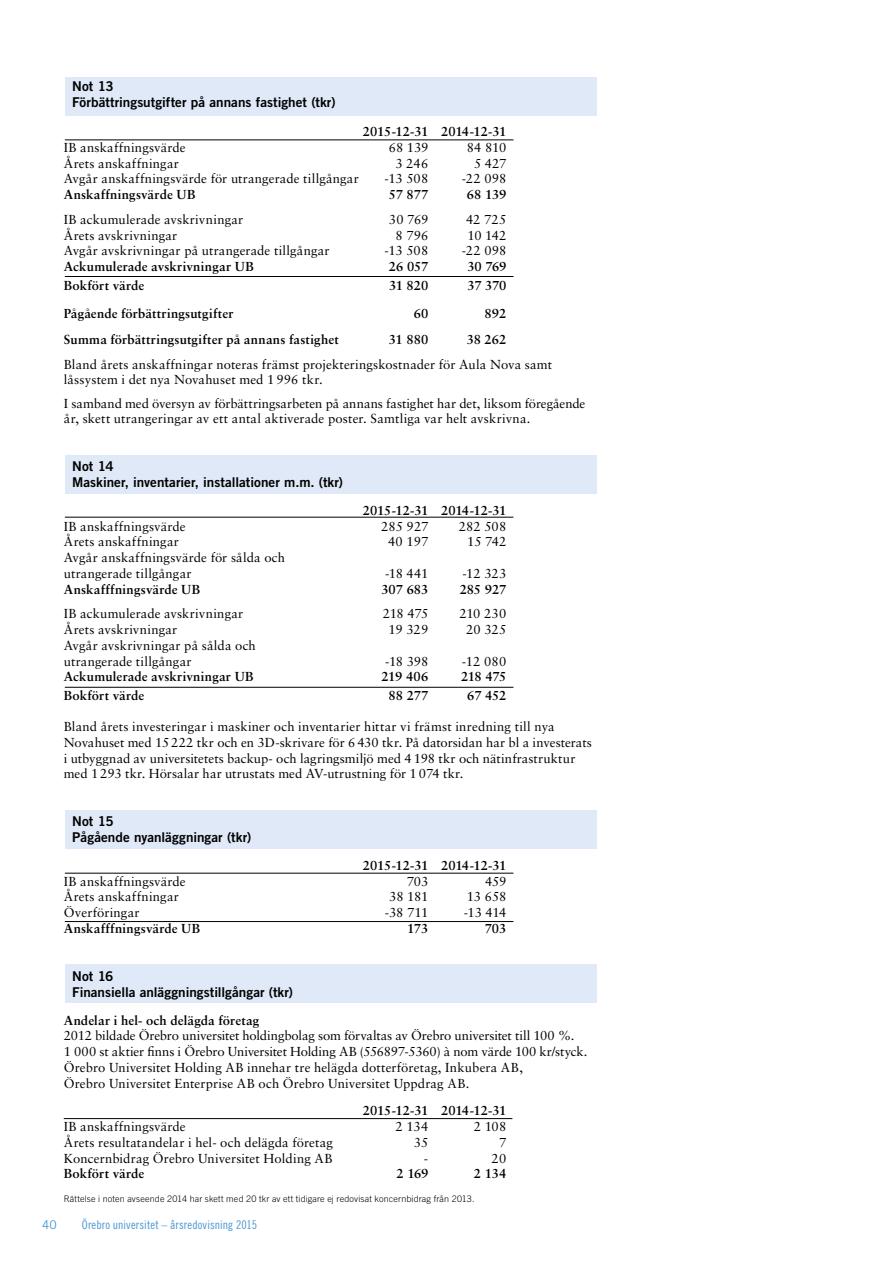
<style>
.page{position:relative;width:893px;height:1263px;background:#fff}
.page>*{position:absolute;margin:0;border:0;box-sizing:border-box;transform-origin:0 0}
.t1{font:13.5px/16.2px "Trade Gothic LT Std Bd 2";color:#000}
.t2{font:13.05px/15.8px "Sabon LT Std";letter-spacing:.005em;color:#000}
.t3{font:700 13.05px "Sabon LT Std";letter-spacing:.01em;color:#000}
.t4{font:700 13.05px "Sabon LT Std";letter-spacing:-.015em;color:#000}
.t5{font:12px "Trade Gothic LT Std Cn 18";letter-spacing:.01em;color:#4896d2}
.t6{font:12px "Trade Gothic LT Std";color:#4896d2}
.t7{font:300 9px "Trade Gothic LT Std";letter-spacing:.015em;color:#000}
</style>
<div class="page">
<hr style="left:65px;top:517px;width:448px;height:1px;background:#000">
<hr style="left:65px;top:687px;width:448px;height:1px;background:#000">
<hr style="left:65px;top:873px;width:448px;height:1px;background:#000">
<hr style="left:65px;top:921px;width:448px;height:1px;background:#000">
<div style="left:65px;top:455px;width:531px;height:39px;background:#e0e9f7"></div>
<div style="left:65px;top:810px;width:531px;height:39px;background:#e0e9f7"></div>
<div style="left:65px;top:964px;width:531px;height:39px;background:#e0e9f7"></div>
<hr style="left:65px;top:140px;width:448px;height:1px;background:#000">
<hr style="left:65px;top:276px;width:448px;height:1px;background:#000">
<div style="left:65px;top:77px;width:531px;height:39px;background:#e0e9f7"></div>
<hr style="left:64px;top:1118px;width:448px;height:1px;background:#000">
<p class="t1" style="left:72px;top:77px;width:265px">Not 13<br>Förbättringsutgifter på annans fastighet (tkr)</p>
<p class="t4" style="left:363px;top:123px;width:145px">2015-12-31 2014-12-31</p>
<p class="t2" style="left:64px;top:139px;width:123px">IB anskaffningsvärde</p>
<p class="t2" style="left:389px;top:139px;width:41px">68 139</p>
<p class="t2" style="left:467px;top:139px;width:41px">84 810</p>
<p class="t2" style="left:64px;top:155px;width:117px">Årets anskaffningar</p>
<p class="t2" style="left:395px;top:155px;width:34px">3 246</p>
<p class="t2" style="left:474px;top:155px;width:34px">5 427</p>
<p class="t2" style="left:64px;top:171px;width:297px">Avgår anskaffningsvärde för utrangerade tillgångar</p>
<p class="t2" style="left:384px;top:171px;width:45px">-13 508</p>
<p class="t2" style="left:462px;top:171px;width:46px">-22 098</p>
<p class="t3" style="left:64px;top:186px;width:133px">Anskaffningsvärde UB</p>
<p class="t3" style="left:389px;top:186px;width:41px">57 877</p>
<p class="t3" style="left:467px;top:186px;width:41px">68 139</p>
<p class="t2" style="left:64px;top:211px;width:181px">IB ackumulerade avskrivningar</p>
<p class="t2" style="left:389px;top:211px;width:41px">30 769</p>
<p class="t2" style="left:466px;top:211px;width:42px">42 725</p>
<p class="t2" style="left:64px;top:227px;width:115px">Årets avskrivningar</p>
<p class="t2" style="left:396px;top:227px;width:34px">8 796</p>
<p class="t2" style="left:467px;top:227px;width:40px">10 142</p>
<p class="t2" style="left:64px;top:243px;width:267px">Avgår avskrivningar på utrangerade tillgångar</p>
<p class="t2" style="left:384px;top:243px;width:45px">-13 508</p>
<p class="t2" style="left:462px;top:243px;width:46px">-22 098</p>
<p class="t3" style="left:64px;top:258px;width:192px">Ackumulerade avskrivningar UB</p>
<p class="t3" style="left:389px;top:258px;width:41px">26 057</p>
<p class="t3" style="left:467px;top:258px;width:41px">30 769</p>
<p class="t3" style="left:64px;top:277px;width:82px">Bokfört värde</p>
<p class="t3" style="left:389px;top:277px;width:41px">31 820</p>
<p class="t3" style="left:468px;top:277px;width:40px">37 370</p>
<p class="t3" style="left:64px;top:305px;width:171px">Pågående förbättringsutgifter</p>
<p class="t3" style="left:414px;top:305px;width:16px">60</p>
<p class="t3" style="left:485px;top:305px;width:23px">892</p>
<p class="t3" style="left:64px;top:331px;width:276px">Summa förbättringsutgifter på annans fastighet</p>
<p class="t3" style="left:389px;top:331px;width:41px">31 880</p>
<p class="t3" style="left:467px;top:331px;width:41px">38 262</p>
<p class="t2" style="left:64px;top:356px;width:490px">Bland årets anskaffningar noteras främst projekteringskostnader för Aula Nova samt låssystem i det nya Novahuset med 1 996 tkr.</p>
<p class="t2" style="left:64px;top:395px;width:523px">I samband med översyn av förbättringsarbeten på annans fastighet har det, liksom föregående år, skett utrangeringar av ett antal aktiverade poster. Samtliga var helt avskrivna.</p>
<p class="t1" style="left:72px;top:458px;width:272px">Not 14<br>Maskiner, inventarier, installationer m.m. (tkr)</p>
<p class="t4" style="left:363px;top:502px;width:145px">2015-12-31 2014-12-31</p>
<p class="t2" style="left:64px;top:518px;width:123px">IB anskaffningsvärde</p>
<p class="t2" style="left:381px;top:518px;width:49px">285 927</p>
<p class="t2" style="left:459px;top:518px;width:49px">282 508</p>
<p class="t2" style="left:64px;top:534px;width:117px">Årets anskaffningar</p>
<p class="t2" style="left:388px;top:534px;width:42px">40 197</p>
<p class="t2" style="left:467px;top:534px;width:41px">15 742</p>
<p class="t2" style="left:64px;top:550px;width:223px">Avgår anskaffningsvärde för sålda och utrangerade tillgångar</p>
<p class="t2" style="left:385px;top:565px;width:45px">-18 441</p>
<p class="t2" style="left:462px;top:565px;width:45px">-12 323</p>
<p class="t3" style="left:64px;top:581px;width:138px">Anskafffningsvärde UB</p>
<p class="t3" style="left:381px;top:581px;width:48px">307 683</p>
<p class="t3" style="left:460px;top:581px;width:48px">285 927</p>
<p class="t2" style="left:64px;top:606px;width:181px">IB ackumulerade avskrivningar</p>
<p class="t2" style="left:383px;top:606px;width:47px">218 475</p>
<p class="t2" style="left:459px;top:606px;width:48px">210 230</p>
<p class="t2" style="left:64px;top:622px;width:115px">Årets avskrivningar</p>
<p class="t2" style="left:388px;top:622px;width:41px">19 329</p>
<p class="t2" style="left:466px;top:622px;width:42px">20 325</p>
<p class="t2" style="left:64px;top:637px;width:194px">Avgår avskrivningar på sålda och utrangerade tillgångar</p>
<p class="t2" style="left:385px;top:653px;width:45px">-18 398</p>
<p class="t2" style="left:462px;top:653px;width:46px">-12 080</p>
<p class="t3" style="left:64px;top:669px;width:192px">Ackumulerade avskrivningar UB</p>
<p class="t3" style="left:381px;top:669px;width:48px">219 406</p>
<p class="t3" style="left:461px;top:669px;width:47px">218 475</p>
<p class="t3" style="left:64px;top:688px;width:82px">Bokfört värde</p>
<p class="t3" style="left:389px;top:688px;width:41px">88 277</p>
<p class="t3" style="left:467px;top:688px;width:41px">67 452</p>
<p class="t2" style="left:64px;top:718px;width:530px">Bland årets investeringar i maskiner och inventarier hittar vi främst inredning till nya Novahuset med 15 222 tkr och en 3D-skrivare för 6 430 tkr. På datorsidan har bl a investerats i utbyggnad av universitetets backup- och lagringsmiljö med 4 198 tkr och nätinfrastruktur med 1 293 tkr. Hörsalar har utrustats med AV-utrustning för 1 074 tkr.</p>
<p class="t1" style="left:72px;top:813px;width:180px">Not 15<br>Pågående nyanläggningar (tkr)</p>
<p class="t4" style="left:363px;top:857px;width:145px">2015-12-31 2014-12-31</p>
<p class="t2" style="left:64px;top:873px;width:123px">IB anskaffningsvärde</p>
<p class="t2" style="left:407px;top:873px;width:23px">703</p>
<p class="t2" style="left:485px;top:873px;width:23px">459</p>
<p class="t2" style="left:64px;top:889px;width:117px">Årets anskaffningar</p>
<p class="t2" style="left:389px;top:889px;width:41px">38 181</p>
<p class="t2" style="left:467px;top:889px;width:41px">13 658</p>
<p class="t2" style="left:64px;top:904px;width:77px">Överföringar</p>
<p class="t2" style="left:385px;top:904px;width:45px">-38 711</p>
<p class="t2" style="left:464px;top:904px;width:44px">-13 414</p>
<p class="t3" style="left:64px;top:920px;width:138px">Anskafffningsvärde UB</p>
<p class="t3" style="left:407px;top:920px;width:23px">173</p>
<p class="t3" style="left:485px;top:920px;width:23px">703</p>
<p class="t1" style="left:72px;top:967px;width:222px">Not 16<br>Finansiella anläggningstillgångar (tkr)</p>
<p class="t3" style="left:64px;top:1012px;width:197px">Andelar i hel- och delägda företag</p>
<p class="t2" style="left:64px;top:1028px;width:525px">2012 bildade Örebro universitet holdingbolag som förvaltas av Örebro universitet till 100 %.<br>1 000 st aktier finns i Örebro Universitet Holding AB (556897-5360) à nom värde 100 kr/styck.<br>Örebro Universitet Holding AB innehar tre helägda dotterföretag, Inkubera AB,<br>Örebro Universitet Enterprise AB och Örebro Universitet Uppdrag AB.</p>
<p class="t4" style="left:363px;top:1103px;width:145px">2015-12-31 2014-12-31</p>
<p class="t2" style="left:64px;top:1118px;width:123px">IB anskaffningsvärde</p>
<p class="t2" style="left:396px;top:1118px;width:34px">2 134</p>
<p class="t2" style="left:474px;top:1118px;width:34px">2 108</p>
<p class="t2" style="left:64px;top:1134px;width:271px">Årets resultatandelar i hel- och delägda företag</p>
<p class="t2" style="left:414px;top:1134px;width:16px">35</p>
<p class="t2" style="left:499px;top:1134px;width:9px">7</p>
<p class="t2" style="left:64px;top:1150px;width:270px">Koncernbidrag Örebro Universitet Holding AB</p>
<p class="t2" style="left:424px;top:1150px;width:6px">-</p>
<p class="t2" style="left:492px;top:1150px;width:16px">20</p>
<p class="t3" style="left:64px;top:1166px;width:82px">Bokfört värde</p>
<p class="t3" style="left:396px;top:1166px;width:33px">2 169</p>
<p class="t3" style="left:474px;top:1166px;width:34px">2 134</p>
<p class="t7" style="left:64px;top:1194px;width:412px">Rättelse i noten avseende 2014 har skett med 20 tkr av ett tidigare ej redovisat koncernbidrag från 2013.</p>
<p class="t6" style="left:42px;top:1217px;width:16px">40</p>
<p class="t5" style="left:82px;top:1218px;width:177px">Örebro universitet – årsredovisning 2015</p>
</div>
